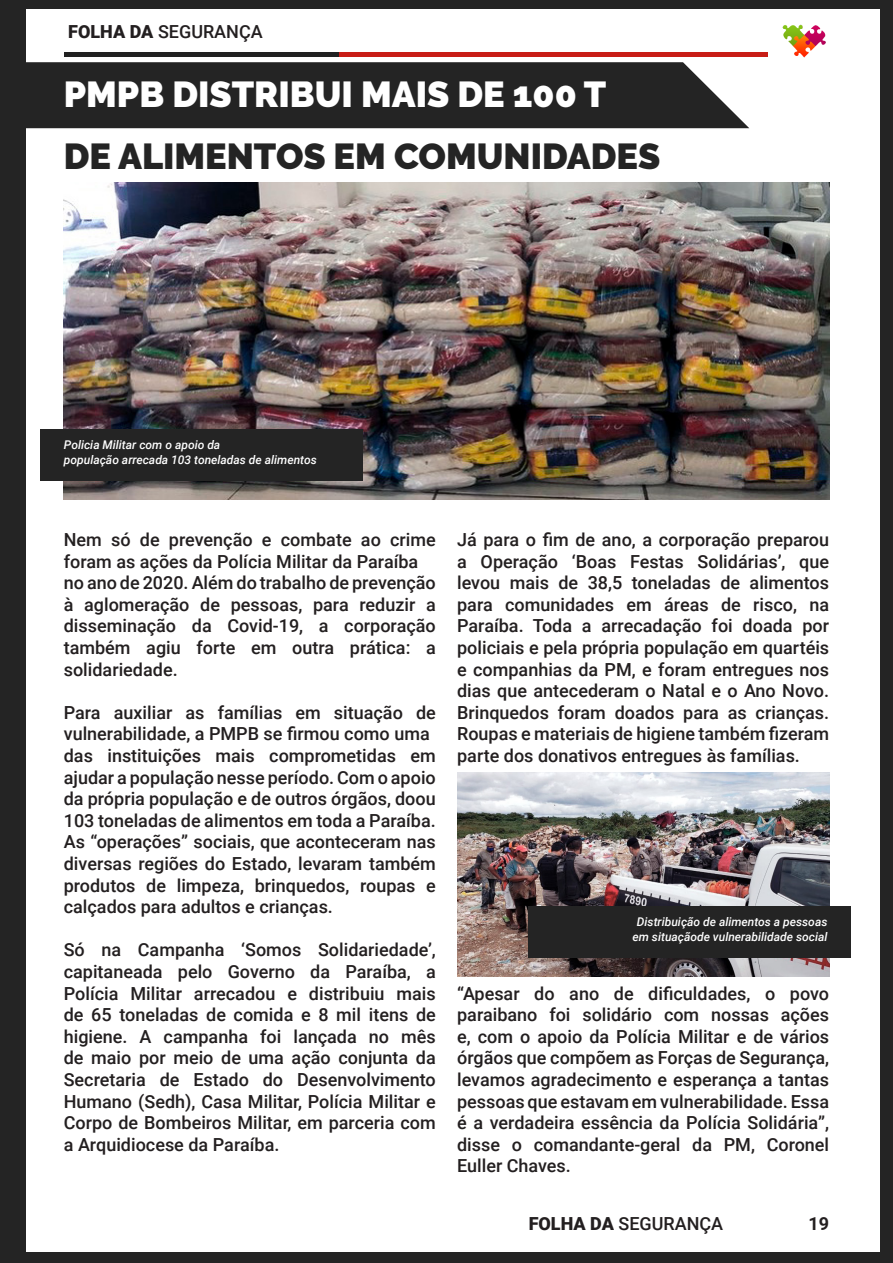
<style>
.page{position:relative;width:893px;height:1263px;background:#fff}
.page>*{position:absolute;margin:0;border:0;box-sizing:border-box;transform-origin:0 0}
.t1{font:900 36px "Raleway";color:#242424}
.t2{font:900 36px "Raleway";color:#fff}
.t3{font:500 18px/21.6px "Roboto";color:#231f20;text-align:justify}
.t4{font:700 18px "Roboto";color:#231f20}
.t5{font:italic 500 12px "Roboto";color:#fff}
.s1{font-weight:900}
</style>
<div class="page">
<div style="left:0;top:1252px;width:893px;height:11px;background:#242424"></div>
<div style="left:0;top:0;width:893px;height:9px;background:#242424"></div>
<div style="left:0;top:0;width:26px;height:1259px;background:#242424"></div>
<div style="left:880px;top:0;width:13px;height:1259px;background:#242424"></div>
<div style="left:26px;top:62px;width:723px;height:66px;background:#242424"></div>
<img style="left:782px;top:24px;width:44px;height:34px">
<div style="left:64px;top:52px;width:703px;height:5px;background:#212121"></div>
<div style="left:339px;top:52px;width:428px;height:5px;background:#c81d16"></div>
<img style="left:64px;top:183px;width:765px;height:317px">
<img style="left:457px;top:772px;width:372px;height:205px">
<div style="left:40px;top:429px;width:323px;height:51px;background:#242424"></div>
<div style="left:529px;top:906px;width:322px;height:51px;background:#242424"></div>
<p class="t3" style="left:68px;top:20px;width:196px"><span class="s1">FOLHA DA</span> SEGURANÇA</p>
<p class="t2" style="left:64px;top:74px;width:544px">PMPB DISTRIBUI MAIS DE 100 T</p>
<p class="t1" style="left:64px;top:135px;width:598px">DE ALIMENTOS EM COMUNIDADES</p>
<p class="t5" style="left:64px;top:436px;width:158px">Policia Militar com o apoio da</p>
<p class="t5" style="left:64px;top:451px;width:254px">população arrecada 103 toneladas de alimentos</p>
<p class="t3" style="left:64px;top:528px;width:374px">Nem só de prevenção e combate ao crime foram as ações da Polícia Militar da Paraíba</p>
<p class="t3" style="left:64px;top:571px;width:374px">no ano de 2020. Além do trabalho de prevenção à aglomeração de pessoas, para reduzir a disseminação da Covid-19, a corporação também agiu forte em outra prática: a solidariedade.</p>
<p class="t3" style="left:64px;top:701px;width:374px">Para auxiliar as famílias em situação de vulnerabilidade, a PMPB se firmou como uma</p>
<p class="t3" style="left:64px;top:744px;width:374px">das instituições mais comprometidas em ajudar a população nesse período. Com o apoio da própria população e de outros órgãos, doou 103 toneladas de alimentos em toda a Paraíba.<br>As “operações” sociais, que aconteceram nas diversas regiões do Estado, levaram também produtos de limpeza, brinquedos, roupas e calçados para adultos e crianças.</p>
<p class="t3" style="left:64px;top:938px;width:374px">Só na Campanha ‘Somos Solidariedade’, capitaneada pelo Governo da Paraíba, a Polícia Militar arrecadou e distribuiu mais de 65 toneladas de comida e 8 mil itens de higiene. A campanha foi lançada no mês de maio por meio de uma ação conjunta da Secretaria de Estado do Desenvolvimento Humano (Sedh), Casa Militar, Polícia Militar e Corpo de Bombeiros Militar, em parceria com a Arquidiocese da Paraíba.</p>
<p class="t3" style="left:457px;top:528px;width:374px">Já para o fim de ano, a corporação preparou a Operação ‘Boas Festas Solidárias’, que levou mais de 38,5 toneladas de alimentos para comunidades em áreas de risco, na Paraíba. Toda a arrecadação foi doada por policiais e pela própria população em quartéis e companhias da PM, e foram entregues nos dias que antecederam o Natal e o Ano Novo.<br>Brinquedos foram doados para as crianças.<br>Roupas e materiais de higiene também fizeram parte dos donativos entregues às famílias.</p>
<p class="t5" style="left:637px;top:913px;width:192px">Distribuição de alimentos a pessoas</p>
<p class="t5" style="left:632px;top:928px;width:196px">em situaçãode vulnerabilidade social</p>
<p class="t3" style="left:457px;top:982px;width:374px">“Apesar do ano de dificuldades, o povo paraibano foi solidário com nossas ações e, com o apoio da Polícia Militar e de vários órgãos que compõem as Forças de Segurança,</p>
<p class="t3" style="left:457px;top:1068px;width:374px">levamos agradecimento e esperança a tantas pessoas que estavam em vulnerabilidade. Essa é a verdadeira essência da Polícia Solidária”, disse o comandante-geral da PM, Coronel Euller Chaves.</p>
<p class="t3" style="left:529px;top:1211px;width:196px"><span class="s1">FOLHA DA</span> SEGURANÇA</p>
<p class="t4" style="left:808px;top:1210px;width:22px">19</p>
</div>
